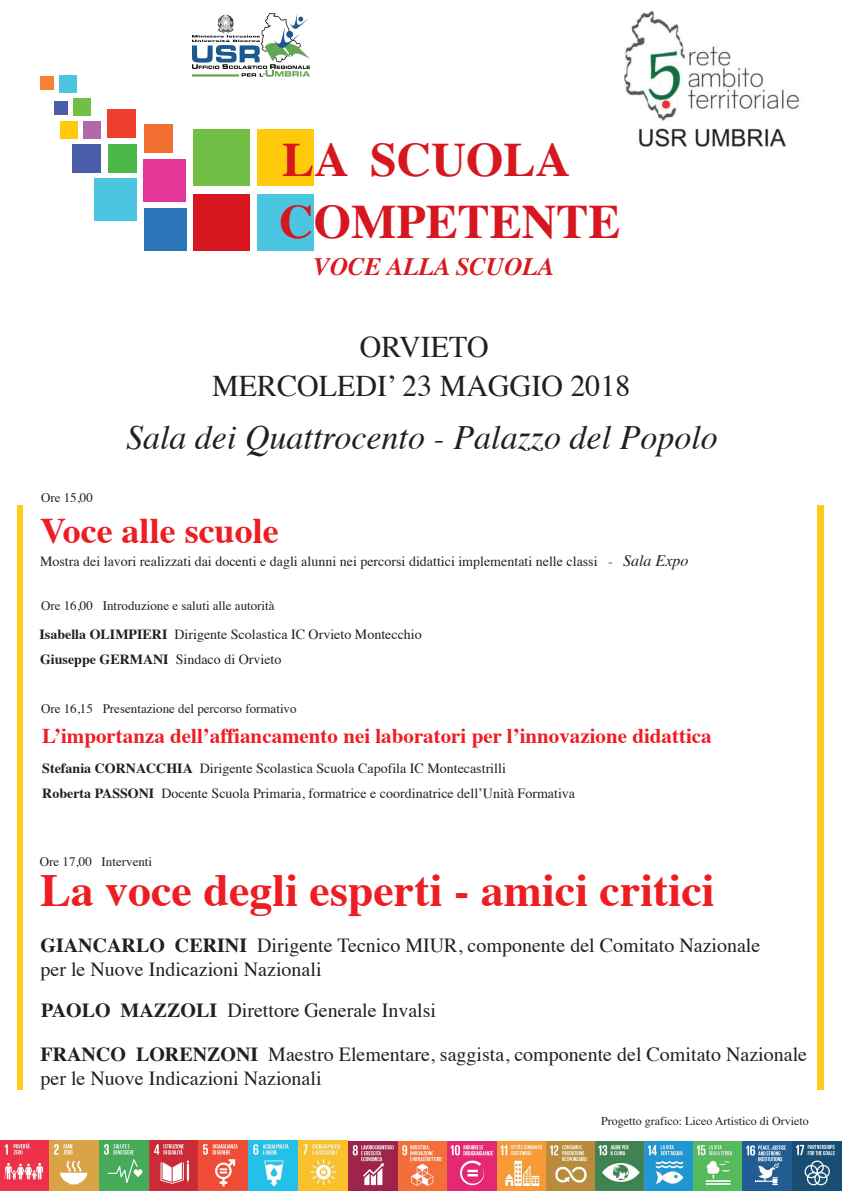
<style>
.page{position:relative;width:842px;height:1191px;background:#fff}
.page>*{position:absolute;margin:0;border:0;box-sizing:border-box;transform-origin:0 0}
.t1{font:700 48px/62px "Times";color:#d7171f}
.t2{font:700 46px "Times";color:#ee1d23}
.t3{font:700 36px "Times";color:#ee1d23}
.t4{font:italic 34px "Times";color:#231f20}
.t5{font:30px/38.6px "Times";color:#231f20;text-align:center}
.t6{font:italic 700 25px "Times";color:#d9181f}
.t7{font:700 21px "Times";color:#ee1d23}
.t8{font:20px/24px "Times";color:#231f20}
.t9{font:14px/25.2px "Times";color:#231f20}
.t10{font:13px "Times";color:#231f20}
.t11{font:12px "Times";color:#231f20}
.s1{font-style:italic;font-size:16px}
.s2{font-weight:700}
</style>
<div class="page">
<img style="left:0;top:1140px;width:842px;height:51px">
<div style="left:257px;top:194px;width:56px;height:56px;background:#4cc6e0"></div>
<div style="left:193px;top:129px;width:56px;height:56px;background:#71bf44"></div>
<div style="left:193px;top:194px;width:56px;height:56px;background:#d7171f"></div>
<div style="left:108px;top:144px;width:28px;height:28px;background:#4cb848"></div>
<div style="left:107px;top:109px;width:28px;height:28px;background:#ef3e2e"></div>
<div style="left:144px;top:124px;width:28px;height:28px;background:#f36e31"></div>
<div style="left:257px;top:129px;width:56px;height:56px;background:#feca0a"></div>
<div style="left:94px;top:178px;width:43px;height:43px;background:#4cc6e0"></div>
<div style="left:144px;top:208px;width:43px;height:43px;background:#2e76bc"></div>
<div style="left:143px;top:159px;width:43px;height:43px;background:#e23796"></div>
<div style="left:72px;top:144px;width:28px;height:28px;background:#4a5da9"></div>
<div style="left:73px;top:98px;width:18px;height:18px;background:#71bf44"></div>
<div style="left:83px;top:121px;width:18px;height:18px;background:#b368aa"></div>
<div style="left:60px;top:121px;width:18px;height:18px;background:#feca0a"></div>
<div style="left:59px;top:76px;width:18px;height:17px;background:#4cc6e0"></div>
<div style="left:54px;top:102px;width:14px;height:13px;background:#4a5da9"></div>
<div style="left:40px;top:76px;width:13px;height:13px;background:#f48232"></div>
<img style="left:624px;top:10px;width:175px;height:137px">
<img style="left:191px;top:13px;width:120px;height:64px">
<div style="left:17px;top:505px;width:6px;height:584px;background:#fecb18"></div>
<div style="left:817px;top:505px;width:6px;height:584px;background:#fecb18"></div>
<h1 class="t1" style="left:279px;top:124px;width:343px">LA SCUOLA<br>COMPETENTE</h1>
<h3 class="t6" style="left:314px;top:243px;width:242px">VOCE ALLA SCUOLA</h3>
<h3 class="t5" style="left:212px;top:325px;width:420px">ORVIETO<br>MERCOLEDI’ 23 MAGGIO 2018</h3>
<h3 class="t4" style="left:126px;top:408px;width:593px">Sala dei Quattrocento - Palazzo del Popolo</h3>
<p class="t10" style="left:41px;top:485px;width:53px">Ore 15,00</p>
<h3 class="t3" style="left:40px;top:496px;width:240px">Voce alle scuole</h3>
<p class="t9" style="left:40px;top:547px;width:650px">Mostra dei lavori realizzati dai docenti e dagli alunni nei percorsi didattici implementati nelle classi - <span class="s1">Sala Expo</span></p>
<p class="t10" style="left:41px;top:593px;width:235px">Ore 16,00 Introduzione e saluti alle autorità</p>
<p class="t9" style="left:39px;top:620px;width:384px"><span class="s2">Isabella OLIMPIERI</span> Dirigente Scolastica IC Orvieto Montecchio</p>
<p class="t9" style="left:40px;top:646px;width:243px"><span class="s2">Giuseppe GERMANI</span> Sindaco di Orvieto</p>
<p class="t10" style="left:41px;top:696px;width:257px">Ore 16,15 Presentazione del percorso formativo</p>
<h3 class="t7" style="left:42px;top:716px;width:671px">L’importanza dell’affiancamento nei laboratori per l’innovazione didattica</h3>
<p class="t9" style="left:42px;top:754px;width:534px"><span class="s2">Stefania CORNACCHIA</span> Dirigente Scolastica Scuola Capofila IC Montecastrilli<br><span class="s2">Roberta PASSONI</span> Docente Scuola Primaria, formatrice e coordinatrice dell’Unità Formativa</p>
<p class="t10" style="left:40px;top:849px;width:114px">Ore 17,00 Interventi</p>
<h2 class="t2" style="left:40px;top:846px;width:676px">La voce degli esperti - amici critici</h2>
<h3 class="t8" style="left:40px;top:932px;width:721px"><span class="s2">GIANCARLO CERINI</span> Dirigente Tecnico MIUR, componente del Comitato Nazionale per le Nuove Indicazioni Nazionali</h3>
<h3 class="t8" style="left:41px;top:997px;width:397px"><span class="s2">PAOLO MAZZOLI</span> Direttore Generale Invalsi</h3>
<h3 class="t8" style="left:40px;top:1041px;width:768px"><span class="s2">FRANCO LORENZONI</span> Maestro Elementare, saggista, componente del Comitato Nazionale per le Nuove Indicazioni Nazionali</h3>
<p class="t11" style="left:601px;top:1110px;width:209px">Progetto grafico: Liceo Artistico di Orvieto</p>
</div>
